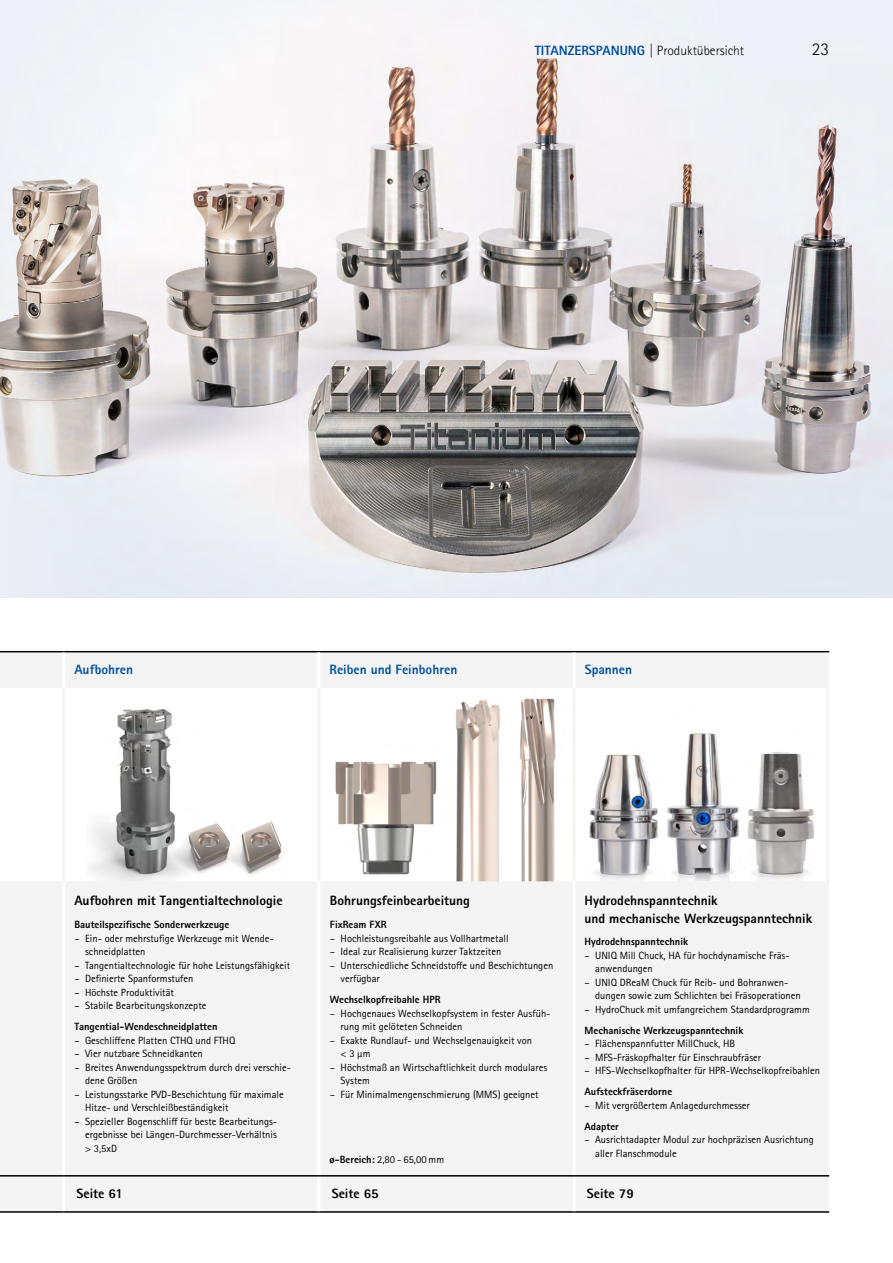
<style>
.page{position:relative;width:893px;height:1263px;background:#fff}
.page>*{position:absolute;margin:0;border:0;box-sizing:border-box;transform-origin:0 0}
.t1{font:300 18px "Rotis Sans Serif W1 G";color:#000}
.t2{font:800 13.5px/18px "Rotis Sans Serif W1 G";color:#000}
.t3{font:800 13.5px "Rotis Sans Serif W1 G";color:#004f9f}
.t4{font:300 13.5px "Rotis Sans Serif W1 G";color:#000}
.t5{font:10.5px/13.5px "Rotis Sans Serif W1 G";color:#000}
.t6{font:800 10.5px "Rotis Sans Serif W1 G";color:#000}
.s1{font-weight:800;color:#004f9f}
.s2{font-weight:800}
</style>
<div class="page">
<img style="left:589px;top:733px;width:226px;height:148px">
<img style="left:91px;top:709px;width:191px;height:172px">
<img style="left:0;top:0;width:893px;height:597px">
<img style="left:335px;top:698px;width:221px;height:183px">
<hr style="left:826px;top:687px;width:3px;height:218px;background:#f4f4f4">
<div style="left:0;top:652px;width:829px;height:35px;background:#f4f4f4"></div>
<div style="left:0;top:881px;width:829px;height:330px;background:#f4f4f4"></div>
<hr style="left:62px;top:688px;width:3px;height:193px;background:#f4f4f4">
<hr style="left:62px;top:881px;width:3px;height:294px;background:#fff">
<hr style="left:62px;top:1176px;width:3px;height:35px;background:#fff">
<hr style="left:0;top:1175px;width:64px;height:1px;background:#000">
<hr style="left:0;top:651px;width:64px;height:1px;background:#000">
<hr style="left:64px;top:651px;width:255px;height:1px;background:#000">
<hr style="left:319px;top:651px;width:255px;height:1px;background:#000">
<hr style="left:574px;top:651px;width:255px;height:1px;background:#000">
<hr style="left:0;top:1211px;width:64px;height:2px;background:#000">
<hr style="left:64px;top:1211px;width:255px;height:2px;background:#000">
<hr style="left:319px;top:1211px;width:255px;height:2px;background:#000">
<hr style="left:574px;top:1211px;width:255px;height:2px;background:#000">
<hr style="left:317px;top:688px;width:3px;height:193px;background:#f4f4f4">
<hr style="left:573px;top:688px;width:3px;height:193px;background:#f4f4f4">
<hr style="left:317px;top:652px;width:3px;height:36px;background:#fff">
<hr style="left:573px;top:652px;width:3px;height:36px;background:#fff">
<hr style="left:317px;top:881px;width:3px;height:294px;background:#fff">
<hr style="left:573px;top:881px;width:3px;height:294px;background:#fff">
<hr style="left:317px;top:1176px;width:3px;height:35px;background:#fff">
<hr style="left:573px;top:1176px;width:3px;height:35px;background:#fff">
<hr style="left:64px;top:1175px;width:255px;height:1px;background:#000">
<hr style="left:319px;top:1175px;width:255px;height:1px;background:#000">
<hr style="left:574px;top:1175px;width:255px;height:1px;background:#000">
<hr style="left:62px;top:652px;width:3px;height:36px;background:#fff">
<p class="t4" style="left:535px;top:43px;width:211px"><span class="s1">TITANZERSPANUNG</span> | Produktübersicht</p>
<h1 class="t1" style="left:812px;top:39px;width:19px">23</h1>
<p class="t3" style="left:74px;top:661px;width:60px">Aufbohren</p>
<p class="t3" style="left:330px;top:661px;width:129px">Reiben und Feinbohren</p>
<p class="t3" style="left:585px;top:661px;width:49px">Spannen</p>
<p class="t2" style="left:74px;top:891px;width:210px">Aufbohren mit Tangentialtechnologie</p>
<p class="t6" style="left:74px;top:918px;width:156px">Bauteilspezifische Sonderwerkzeuge</p>
<p class="t5" style="left:85px;top:931px;width:190px;text-indent:-11px">– Ein- oder mehrstufige Werkzeuge mit Wende&shy;schneidplatten</p>
<p class="t5" style="left:74px;top:958px;width:217px">– Tangentialtechnologie für hohe Leistungsfähigkeit</p>
<p class="t5" style="left:74px;top:972px;width:121px">– Definierte Spanformstufen</p>
<p class="t5" style="left:74px;top:985px;width:101px">– Höchste Produktivität</p>
<p class="t5" style="left:74px;top:999px;width:134px">– Stabile Bearbeitungskonzepte</p>
<p class="t6" style="left:74px;top:1020px;width:145px">Tangential-Wendeschneidplatten</p>
<p class="t5" style="left:74px;top:1033px;width:163px">– Geschliffene Platten CTHQ und FTHQ</p>
<p class="t5" style="left:74px;top:1047px;width:130px">– Vier nutzbare Schneidkanten</p>
<p class="t5" style="left:85px;top:1060px;width:208px;text-indent:-11px">– Breites Anwendungsspektrum durch drei verschie&shy;dene Größen</p>
<p class="t5" style="left:85px;top:1087px;width:200px;text-indent:-11px">– Leistungsstarke PVD-Beschichtung für maximale<br>Hitze- und Verschleißbeständigkeit</p>
<p class="t5" style="left:85px;top:1114px;width:194px;text-align:justify;text-indent:-11px">– Spezieller Bogenschliff für beste Bearbeitungs&shy;ergebnisse bei Längen-Durchmesser-Verhältnis &gt; 3,5xD</p>
<p class="t2" style="left:330px;top:891px;width:142px">Bohrungsfeinbearbeitung</p>
<p class="t2" style="left:584px;top:891px;width:229px">Hydrodehnspanntechnik<br>und mechanische Werkzeugspanntechnik</p>
<p class="t6" style="left:330px;top:918px;width:58px">FixReam FXR</p>
<p class="t5" style="left:330px;top:931px;width:180px">– Hochleistungsreibahle aus Vollhartmetall</p>
<p class="t5" style="left:330px;top:945px;width:173px">– Ideal zur Realisierung kurzer Taktzeiten</p>
<p class="t5" style="left:341px;top:958px;width:214px;text-indent:-11px">– Unterschiedliche Schneidstoffe und Beschichtungen verfügbar</p>
<p class="t6" style="left:330px;top:993px;width:112px">Wechselkopfreibahle HPR</p>
<p class="t5" style="left:341px;top:1006px;width:211px;text-indent:-11px">– Hochgenaues Wechselkopfsystem in fester Ausfüh&shy;rung mit gelöteten Schneiden</p>
<p class="t5" style="left:341px;top:1033px;width:193px;text-indent:-11px">– Exakte Rundlauf- und Wechselgenauigkeit von &lt; 3 μm</p>
<p class="t5" style="left:341px;top:1060px;width:208px;text-indent:-11px">– Höchstmaß an Wirtschaftlichkeit durch modulares<br>System</p>
<p class="t5" style="left:330px;top:1087px;width:210px">– Für Minimalmengenschmierung (MMS) geeignet</p>
<p class="t6" style="left:584px;top:935px;width:105px">Hydrodehnspanntechnik</p>
<p class="t5" style="left:595px;top:948px;width:196px;text-indent:-11px">– UNIQ Mill Chuck, HA für hochdynamische Fräs&shy;anwendungen</p>
<p class="t5" style="left:595px;top:975px;width:207px;text-indent:-11px">– UNIQ DReaM Chuck für Reib- und Bohranwen&shy;dungen sowie zum Schlichten bei Fräsoperationen</p>
<p class="t5" style="left:584px;top:1002px;width:227px">– HydroChuck mit umfangreichem Standardprogramm</p>
<p class="t6" style="left:584px;top:1023px;width:160px">Mechanische Werkzeugspanntechnik</p>
<p class="t5" style="left:584px;top:1037px;width:152px">– Flächenspannfutter MillChuck, HB</p>
<p class="t5" style="left:584px;top:1050px;width:178px">– MFS-Fräskopfhalter für Einschraubfräser</p>
<p class="t5" style="left:584px;top:1064px;width:237px">– HFS-Wechselkopfhalter für HPR-Wechselkopfreibahlen</p>
<p class="t6" style="left:584px;top:1085px;width:89px">Aufsteckfräserdorne</p>
<p class="t5" style="left:584px;top:1098px;width:167px">– Mit vergrößertem Anlagedurchmesser</p>
<p class="t6" style="left:584px;top:1119px;width:36px">Adapter</p>
<p class="t5" style="left:595px;top:1133px;width:220px;text-indent:-11px">– Ausrichtadapter Modul zur hochpräzisen Ausrichtung aller Flanschmodule</p>
<p class="t5" style="left:330px;top:1153px;width:116px"><span class="s2">ø-Bereich:</span> 2,80 - 65,00 mm</p>
<p class="t2" style="left:77px;top:1184px;width:48px">Seite 61</p>
<p class="t2" style="left:332px;top:1184px;width:49px">Seite 65</p>
<p class="t2" style="left:587px;top:1184px;width:49px">Seite 79</p>
</div>
